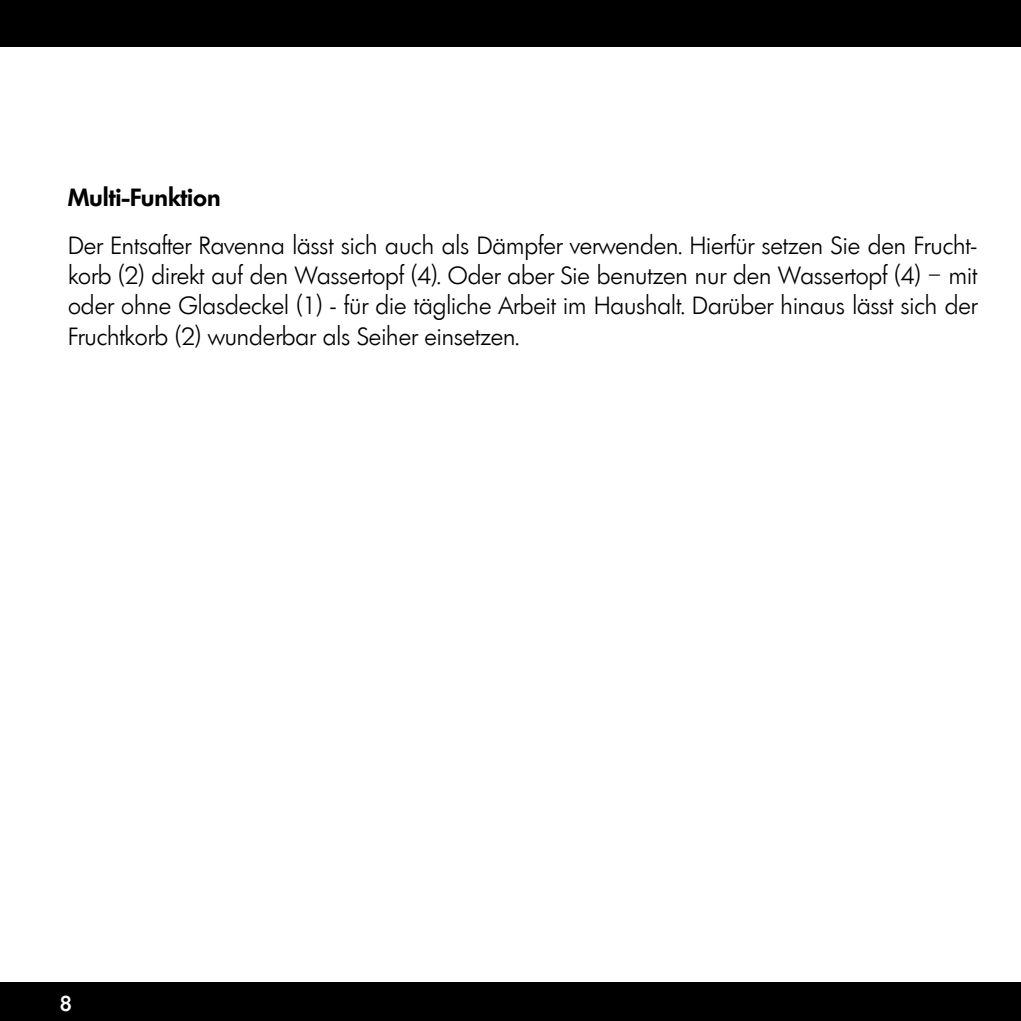
<style>
.page{position:relative;width:1021px;height:1021px;background:#fff}
.page>*{position:absolute;margin:0;border:0;box-sizing:border-box;transform-origin:0 0}
.t1{font:300 24px/30.4px "Limerick";color:#000;text-align:justify}
.t2{font:600 24px "Limerick";color:#000}
.t3{font:500 20.8px "Limerick";color:#fff}
</style>
<div class="page">
<div style="left:0;top:0;width:1020px;height:47px;background:#000"></div>
<div style="left:0;top:982px;width:1020px;height:38px;background:#000"></div>
<p class="t2" style="left:68px;top:182px;width:154px">Multi-Funktion</p>
<p class="t1" style="left:68px;top:230px;width:910px">Der Entsafter Ravenna lässt sich auch als Dämpfer verwenden. Hierfür setzen Sie den Frucht&shy;korb (2) direkt auf den Wassertopf (4). Oder aber Sie benutzen nur den Wassertopf (4) – mit oder ohne Glasdeckel (1) - für die tägliche Arbeit im Haushalt. Darüber hinaus lässt sich der Fruchtkorb (2) wunderbar als Seiher einsetzen.</p>
<p class="t3" style="left:60px;top:989px;width:14px">8</p>
</div>
